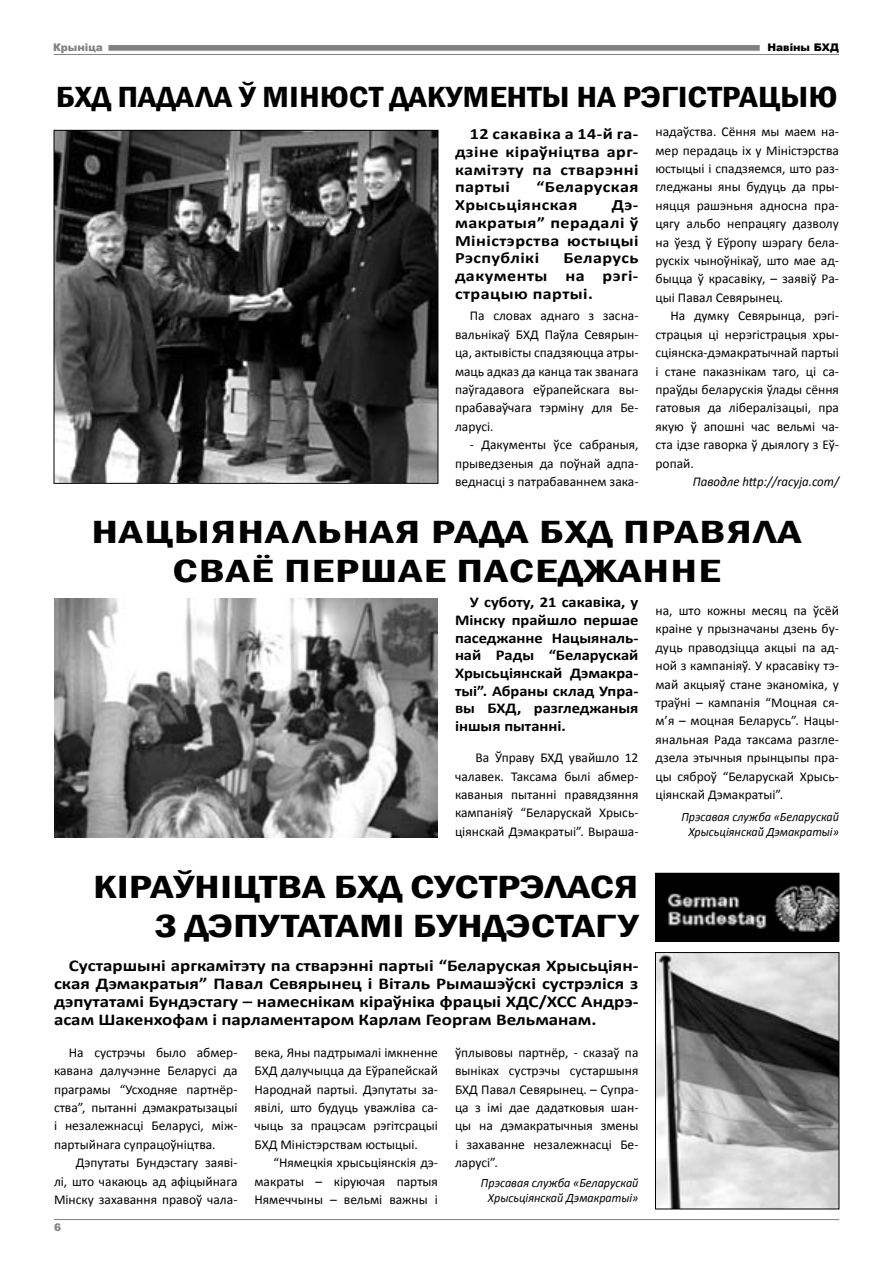
<style>
.page{position:relative;width:893px;height:1263px;background:#fff}
.page>*{position:absolute;margin:0;border:0;box-sizing:border-box;transform-origin:0 0}
.t1{font:600 condensed 33px/39px "Franklin Gothic";letter-spacing:.015em;color:#000;text-align:center;scale:1.4 1}
.t2{font:600 condensed 33px/39px "Franklin Gothic";letter-spacing:.015em;color:#000;text-align:right;scale:1.35 1}
.t3{font:600 condensed 30px "Franklin Gothic";color:#000;scale:1.2 1}
.t4{font:700 16.5px/17.7px "Calibri";color:#000;text-align:justify;scale:1.15 1}
.t5{font:700 15.75px/17.7px "Calibri";letter-spacing:.025em;color:#000;text-align:justify;scale:1.15 1}
.t6{font:700 15px/17.7px "Calibri";color:#000;text-align:justify;scale:1.1 1}
.t7{font:13.5px/18.5px "Calibri";color:#000;text-align:justify}
.t8{font:italic 13.5px "Calibri";color:#000;scale:.95 1}
.t9{font:italic 12.75px/15.3px "Calibri";color:#000;text-align:center;scale:.95 1}
.t10{font:900 10.5px "Arial";color:#000}
.t11{font:900 10.5px "Arial";color:#808284}
</style>
<div class="page">
<hr style="left:54px;top:1219px;width:785px;height:1px;background:#808284">
<img style="left:54px;top:598px;width:384px;height:240px">
<div style="left:108px;top:45px;width:652px;height:6px;background:#808284"></div>
<hr style="left:54px;top:54px;width:785px;height:1px;background:#808284">
<img style="left:56px;top:132px;width:380px;height:350px">
<div style="left:54px;top:130px;width:384px;height:354px;border:1px solid #000"></div>
<img style="left:657px;top:875px;width:180px;height:64px">
<div style="left:655px;top:873px;width:184px;height:68px;border:1px solid #000"></div>
<img style="left:657px;top:954px;width:180px;height:253px">
<div style="left:655px;top:952px;width:184px;height:257px;border:1px solid #000"></div>
<p class="t11" style="left:53px;top:39px;width:51px">Крыніца</p>
<p class="t10" style="left:767px;top:40px;width:73px">Навіны БХД</p>
<h2 class="t3" style="left:56px;top:77px;width:653px">БХД ПАДАЛА Ў МІНЮСТ ДАКУМЕНТЫ НА РЭГІСТРАЦЫЮ</h2>
<p class="t5" style="left:455px;top:125px;width:161px;text-indent:15px">12 сакавіка а 14-й га&shy;дзіне кіраўніцтва арг&shy;камітэту па стварэнні партыі</p>
<p class="t7" style="left:655px;top:122px;width:185px">надаўства. Сёння мы маем на&shy;мер перадаць іх у Міністэрства юстыцыі і спадзяемся, што раз&shy;гледжаны яны будуць да пры&shy;няцця рашэньня адносна пра&shy;цягу альбо непрацягу дазволу на ўезд ў Еўропу шэрагу бела&shy;рускіх чыноўнікаў, што мае ад&shy;быцца ў красавіку, – заявіў Ра&shy;цыі Павал Севярынец.</p>
<p class="t7" style="left:655px;top:306px;width:185px;text-indent:15px">На думку Севярынца, рэгі&shy;страцыя ці нерэгістрацыя хры&shy;сціянска-дэмакратычнай партыі і стане паказнікам таго, ці са&shy;праўды беларускія ўлады сёння гатовыя да лібералізацыі, пра якую ў апошні час вельмі ча&shy;ста ідзе гаворка ў дыялогу з Еў&shy;ропай.</p>
<p class="t8" style="left:693px;top:473px;width:155px">Паводле http://racyja.com/</p>
<h1 class="t1" style="left:91px;top:512px;width:509px">НАЦЫЯНАЛЬНАЯ РАДА БХД ПРАВЯЛА<br>СВАЁ ПЕРШАЕ ПАСЕДЖАННЕ</h1>
<p class="t7" style="left:655px;top:600px;width:185px">на, што кожны месяц па ўсёй краіне у прызначаны дзень бу&shy;дуць праводзіцца акцыі па ад&shy;ной з кампаніяў. У красавіку тэ&shy;май акцыяў стане эканоміка, у траўні – кампанія “Моцная ся&shy;м’я – моцная Беларусь”. Нацы&shy;янальная Рада таксама разгле&shy;дзела этычныя прынцыпы пра&shy;цы сяброў “Беларускай Хрысь&shy;ціянскай Дэмакратыі”.</p>
<p class="t9" style="left:681px;top:808px;width:167px">Прэсавая служба «Беларускай<br>Хрысьціянскай Дэмакратыі»</p>
<p class="t5" style="left:455px;top:178px;width:161px;text-indent:81px">“Беларуская<br>Хрысьціянская</p>
<p class="t5" style="left:455px;top:195px;width:161px;text-indent:157px">Дэ&shy;макратыя” перадалі ў Міністэрства юстыцыі Рэспублікі</p>
<p class="t5" style="left:455px;top:248px;width:161px;text-indent:108px">Беларусь дакументы на рэгі&shy;страцыю партыі.</p>
<p class="t7" style="left:455px;top:306px;width:185px;text-indent:15px">Па словах аднаго з засна&shy;вальнікаў БХД Паўла Севярын&shy;ца, актывісты спадзяюцца атры&shy;маць адказ да канца так званага паўгадавога еўрапейскага вы&shy;прабаваўчага тэрміну для Бе&shy;ларусі.</p>
<p class="t7" style="left:455px;top:435px;width:185px;text-indent:15px">- Дакументы ўсе сабраныя, прыведзеныя да поўнай адпа&shy;веднасці з патрабаваннем зака-</p>
<p class="t6" style="left:455px;top:593px;width:168px;text-indent:15px">У суботу, 21 сакавіка, у Мінску прайшло першае паседжанне Нацыяналь&shy;най Рады “Беларускай Хрысьціянскай Дэмакра&shy;тыі”. Абраны склад Упра&shy;вы БХД, разгледжаныя іншыя пытанні.</p>
<p class="t7" style="left:455px;top:748px;width:185px;text-indent:21px">Ва Ўправу БХД увайшло 12 чалавек. Таксама былі абмер&shy;каваныя пытанні правядзяння кампаніяў “Беларускай Хрысь&shy;ціянскай Дэмакратыі”. Выраша-</p>
<h1 class="t2" style="left:93px;top:867px;width:405px">КІРАЎНІЦТВА БХД СУСТРЭЛАСЯ<br>З ДЭПУТАТАМІ БУНДЭСТАГУ</h1>
<p class="t4" style="left:54px;top:956px;width:510px;text-indent:15px">Сустаршыні аргкамітэту па стварэнні партыі “Беларуская Хрысьціян&shy;ская Дэмакратыя” Павал Севярынец і Віталь Рымашэўскі сустрэліся з дэпутатамі Бундэстагу – намеснікам кіраўніка фрацыі ХДС/ХСС Андрэ&shy;асам Шакенхофам і парламентаром Карлам Георгам Вельманам.</p>
<p class="t7" style="left:54px;top:1042px;width:185px;text-indent:15px">На сустрэчы было абмер&shy;кавана далучэнне Беларусі да праграмы “Усходняе партнёр&shy;ства”, пытанні дэмакратызацыі і незалежнасці Беларусі, між&shy;партыйнага супрацоўніцтва.</p>
<p class="t7" style="left:54px;top:1153px;width:185px;text-indent:22px">Дэпутаты Бундэстагу заяві&shy;лі, што чакаюць ад афіцыйнага Мінску захавання правоў чала-</p>
<p class="t7" style="left:455px;top:1042px;width:185px">ўплывовы партнёр, - сказаў па выніках сустрэчы сустаршыня БХД Павал Севярынец. – Супра&shy;ца з імі дае дадатковыя шан&shy;цы на дэмакратычныя змены і захаванне незалежнасці Бе&shy;ларусі”.</p>
<p class="t9" style="left:481px;top:1174px;width:167px">Прэсавая служба «Беларускай<br>Хрысьціянскай Дэмакратыі»</p>
<p class="t7" style="left:254px;top:1042px;width:185px">века, Яны падтрымалі імкненне БХД далучыцца да Еўрапейскай Народнай партыі. Дэпутаты за&shy;явілі, што будуць уважліва са&shy;чыць за працэсам рэгітсрацыі БХД Міністэрствам юстыцыі.</p>
<p class="t7" style="left:254px;top:1153px;width:185px;text-indent:19px">“Нямецкія хрысьціянскія дэ&shy;макраты – кіруючая партыя Нямеччыны – вельмі важны і</p>
</div>
